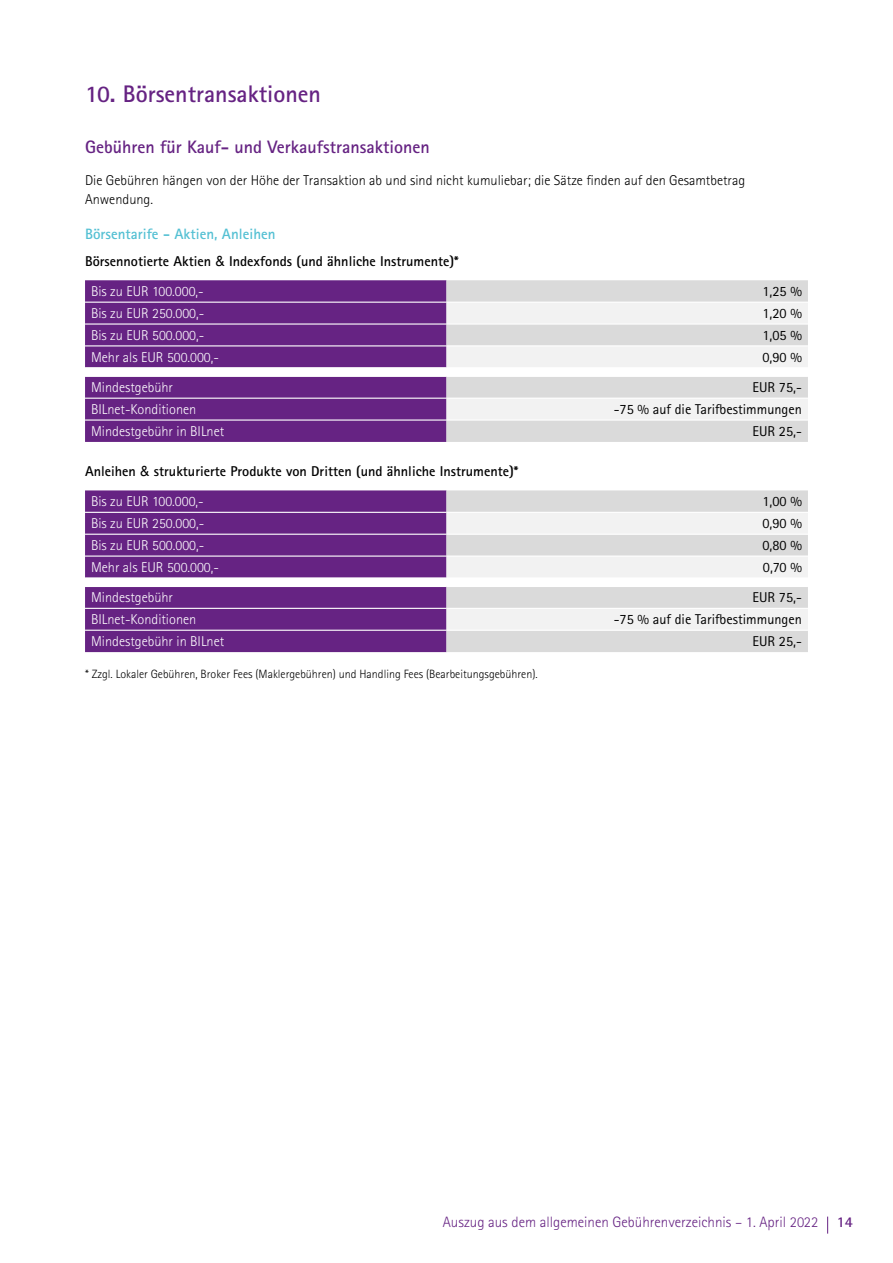
<style>
.page{position:relative;width:893px;height:1263px;background:#fff}
.page>*{position:absolute;margin:0;border:0;box-sizing:border-box;transform-origin:0 0}
.t1{font:700 24px "Rotis Sans Serif Std";color:#662383}
.t2{font:700 18px "Rotis Sans Serif Std";color:#662383}
.t3{font:300 15px "Rotis Sans Serif Std";color:#662383}
.t4{font:700 15px "Rotis Sans Serif Std";color:#54c0d3}
.t5{font:300 14.25px "Rotis Sans Serif Std";color:#fff}
.t6{font:700 14.25px/30.5px "Rotis Sans Serif Std";color:#000}
.t7{font:14.25px "Rotis Sans Serif Std";color:#000}
.t8{font:300 14.25px/18.8px "Rotis Sans Serif Std";color:#000}
.t9{font:300 12px "Rotis Sans Serif Std";color:#000}
.s1{font-family:"Helvetica";font-weight:400}
.s2{font-weight:300;color:#fff}
.s3{font-weight:700}
</style>
<div class="page">
<svg style="left:827px;top:1216px;width:1px;height:17px"></svg>
<svg style="left:85px;top:280px;width:361px;height:162px;background:#682685"></svg>
<div style="left:446px;top:280px;width:362px;height:162px;background:#dadada"></div>
<svg style="left:85px;top:303px;width:723px;height:116px"></svg>
<hr style="left:85px;top:302px;width:361px;height:1px;background:#fff">
<hr style="left:446px;top:302px;width:362px;height:1px;background:#fff">
<hr style="left:85px;top:323px;width:361px;height:2px;background:#fff">
<hr style="left:446px;top:323px;width:362px;height:2px;background:#fff">
<hr style="left:85px;top:345px;width:361px;height:1px;background:#fff">
<hr style="left:446px;top:345px;width:362px;height:1px;background:#fff">
<hr style="left:85px;top:367px;width:361px;height:1px;background:#fff">
<hr style="left:446px;top:367px;width:362px;height:1px;background:#fff">
<hr style="left:85px;top:376px;width:361px;height:1px;background:#fff">
<hr style="left:446px;top:376px;width:362px;height:1px;background:#fff">
<hr style="left:85px;top:398px;width:361px;height:1px;background:#fff">
<hr style="left:446px;top:398px;width:362px;height:1px;background:#fff">
<hr style="left:85px;top:419px;width:361px;height:2px;background:#fff">
<hr style="left:446px;top:419px;width:362px;height:2px;background:#fff">
<div style="left:85px;top:490px;width:361px;height:162px;background:#662383"></div>
<div style="left:446px;top:490px;width:362px;height:162px;background:#dadada"></div>
<svg style="left:85px;top:513px;width:723px;height:117px"></svg>
<hr style="left:85px;top:512px;width:361px;height:1px;background:#fff">
<hr style="left:446px;top:512px;width:362px;height:1px;background:#fff">
<hr style="left:85px;top:534px;width:361px;height:1px;background:#fff">
<hr style="left:446px;top:534px;width:362px;height:1px;background:#fff">
<hr style="left:85px;top:555px;width:361px;height:2px;background:#fff">
<hr style="left:446px;top:555px;width:362px;height:2px;background:#fff">
<hr style="left:85px;top:577px;width:361px;height:1px;background:#fff">
<hr style="left:446px;top:577px;width:362px;height:1px;background:#fff">
<hr style="left:85px;top:586px;width:361px;height:1px;background:#fff">
<hr style="left:446px;top:586px;width:362px;height:1px;background:#fff">
<hr style="left:85px;top:608px;width:361px;height:1px;background:#fff">
<hr style="left:446px;top:608px;width:362px;height:1px;background:#fff">
<hr style="left:85px;top:630px;width:361px;height:1px;background:#fff">
<hr style="left:446px;top:630px;width:362px;height:1px;background:#fff">
<h1 class="t1" style="left:85px;top:79px;width:237px">10. Börsentransaktionen</h1>
<p class="t2" style="left:85px;top:136px;width:346px">Gebühren für Kauf- und Verkaufstransaktionen</p>
<p class="t8" style="left:85px;top:171px;width:662px">Die Gebühren hängen von der Höhe der Transaktion ab und sind nicht kumuliebar; die Sätze finden auf den Gesamtbetrag<br>Anwendung.</p>
<p class="t4" style="left:85px;top:224px;width:192px">Börsentarife - Aktien, Anleihen</p>
<p class="t6" style="left:91px;top:246px;width:369px;text-indent:-6px">Börsennotierte Aktien <span class="s1">&amp;</span> Indexfonds (und ähnliche Instrumente)*<br><span class="s2">Bis zu EUR 100.000,-</span></p>
<p class="t7" style="left:762px;top:283px;width:41px">1,25 %</p>
<p class="t5" style="left:91px;top:305px;width:115px">Bis zu EUR 250.000,-</p>
<p class="t7" style="left:762px;top:305px;width:41px">1,20 %</p>
<p class="t5" style="left:91px;top:327px;width:115px">Bis zu EUR 500.000,-</p>
<p class="t7" style="left:762px;top:327px;width:41px">1,05 %</p>
<p class="t5" style="left:91px;top:349px;width:129px">Mehr als EUR 500.000,-</p>
<p class="t7" style="left:762px;top:349px;width:41px">0,90 %</p>
<p class="t5" style="left:91px;top:379px;width:84px">Mindestgebühr</p>
<p class="t7" style="left:753px;top:379px;width:51px">EUR 75,-</p>
<p class="t5" style="left:91px;top:401px;width:107px">BILnet-Konditionen</p>
<p class="t7" style="left:614px;top:401px;width:190px">-75 % auf die Tarifbestimmungen</p>
<p class="t5" style="left:91px;top:423px;width:135px">Mindestgebühr in BILnet</p>
<p class="t7" style="left:753px;top:423px;width:51px">EUR 25,-</p>
<p class="t6" style="left:91px;top:456px;width:429px;text-indent:-6px">Anleihen <span class="s1">&amp;</span> strukturierte Produkte von Dritten (und ähnliche Instrumente)*<br><span class="s2">Bis zu EUR 100.000,-</span></p>
<p class="t7" style="left:762px;top:493px;width:41px">1,00 %</p>
<p class="t5" style="left:91px;top:515px;width:115px">Bis zu EUR 250.000,-</p>
<p class="t7" style="left:762px;top:515px;width:41px">0,90 %</p>
<p class="t5" style="left:91px;top:537px;width:115px">Bis zu EUR 500.000,-</p>
<p class="t7" style="left:762px;top:537px;width:41px">0,80 %</p>
<p class="t5" style="left:91px;top:559px;width:129px">Mehr als EUR 500.000,-</p>
<p class="t7" style="left:763px;top:559px;width:41px">0,70 %</p>
<p class="t5" style="left:91px;top:589px;width:84px">Mindestgebühr</p>
<p class="t7" style="left:753px;top:589px;width:51px">EUR 75,-</p>
<p class="t5" style="left:91px;top:611px;width:107px">BILnet-Konditionen</p>
<p class="t7" style="left:614px;top:611px;width:190px">-75 % auf die Tarifbestimmungen</p>
<p class="t5" style="left:91px;top:633px;width:135px">Mindestgebühr in BILnet</p>
<p class="t7" style="left:753px;top:633px;width:51px">EUR 25,-</p>
<p class="t9" style="left:85px;top:666px;width:454px">* Zzgl. Lokaler Gebühren, Broker Fees (Maklergebühren) und Handling Fees (Bearbeitungsgebühren).</p>
<p class="t3" style="left:443px;top:1213px;width:412px">Auszug aus dem allgemeinen Gebührenverzeichnis – 1. April 2022 <span class="s3">14</span></p>
</div>
